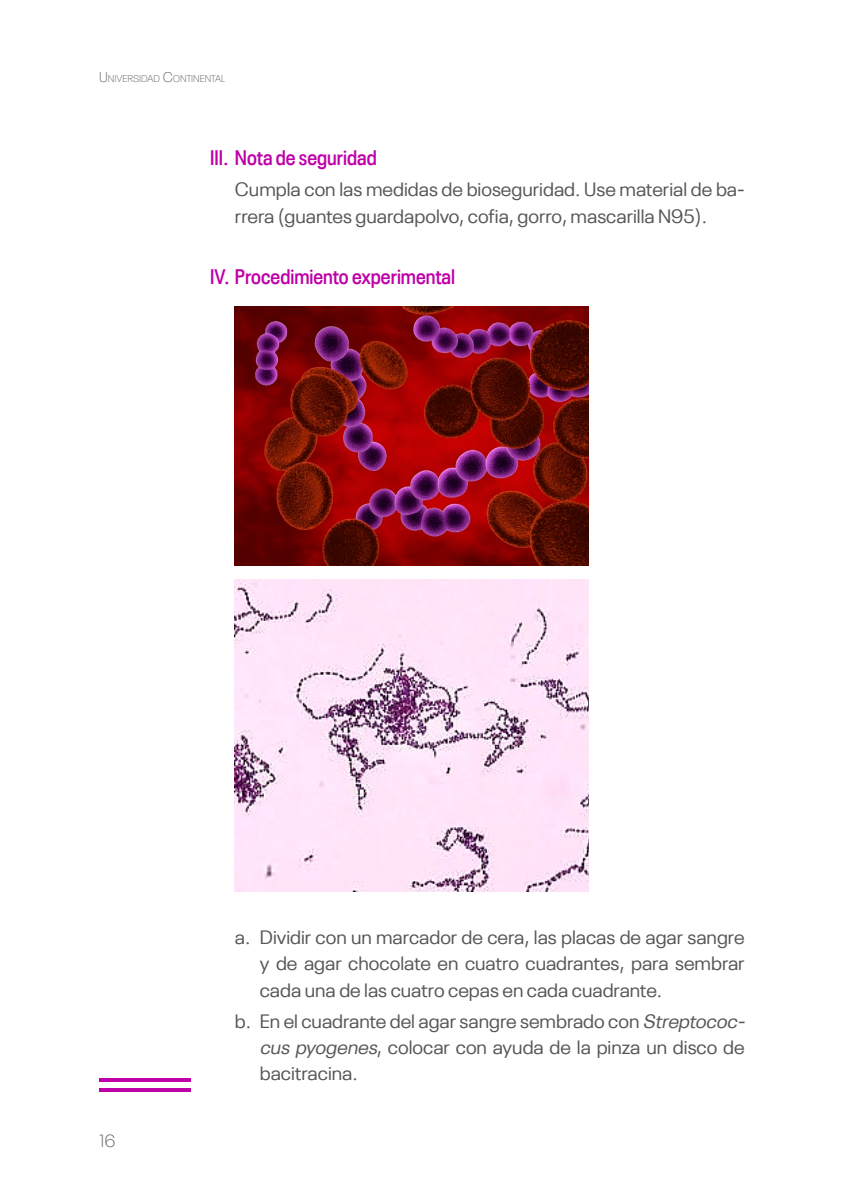
<style>
.page{position:relative;width:844px;height:1191px;background:#fff}
.page>*{position:absolute;margin:0;border:0;box-sizing:border-box;transform-origin:0 0}
.t1{font:600 condensed 21px "Neue Plak";color:#bf00a8}
.t2{font:19.25px/26.2px "Neue Plak";color:#575756}
.t3{font:300 17.5px "Neue Plak";color:#706f6f}
.t4{font:300 9.8px "Neue Plak";color:#706f6f}
.s1{font-size:14px}
.s2{font-style:italic}
</style>
<div class="page">
<svg style="left:99px;top:1088px;width:91px;height:3px"></svg>
<svg style="left:99px;top:1078px;width:91px;height:3px"></svg>
<img style="left:235px;top:307px;width:353px;height:259px">
<img style="left:235px;top:579px;width:353px;height:312px">
<p class="t4" style="left:99px;top:71px;width:127px"><span class="s1">U</span>NIVERSIDAD <span class="s1">C</span>ONTINENTAL</p>
<p class="t1" style="left:210px;top:142px;width:168px">III. Nota de seguridad</p>
<p class="t2" style="left:235px;top:175px;width:511px">Cumpla con las medidas de bioseguridad. Use material de ba&shy;rrera (guantes guardapolvo, cofia, gorro, mascarilla N95).</p>
<p class="t1" style="left:210px;top:261px;width:246px">IV. Procedimiento experimental</p>
<p class="t3" style="left:99px;top:1127px;width:18px">16</p>
<p class="t2" style="left:260px;top:922px;width:486px;text-align:justify;text-indent:-25px">a. Dividir con un marcador de cera, las placas de agar sangre y de agar chocolate en cuatro cuadrantes, para sembrar cada una de las cuatro cepas en cada cuadrante.</p>
<p class="t2" style="left:260px;top:1006px;width:491px;text-indent:-25px">b. En el cuadrante del agar sangre sembrado con <span class="s2">Streptococ&shy;cus pyogenes</span>, colocar con ayuda de la pinza un disco de bacitracina.</p>
</div>
